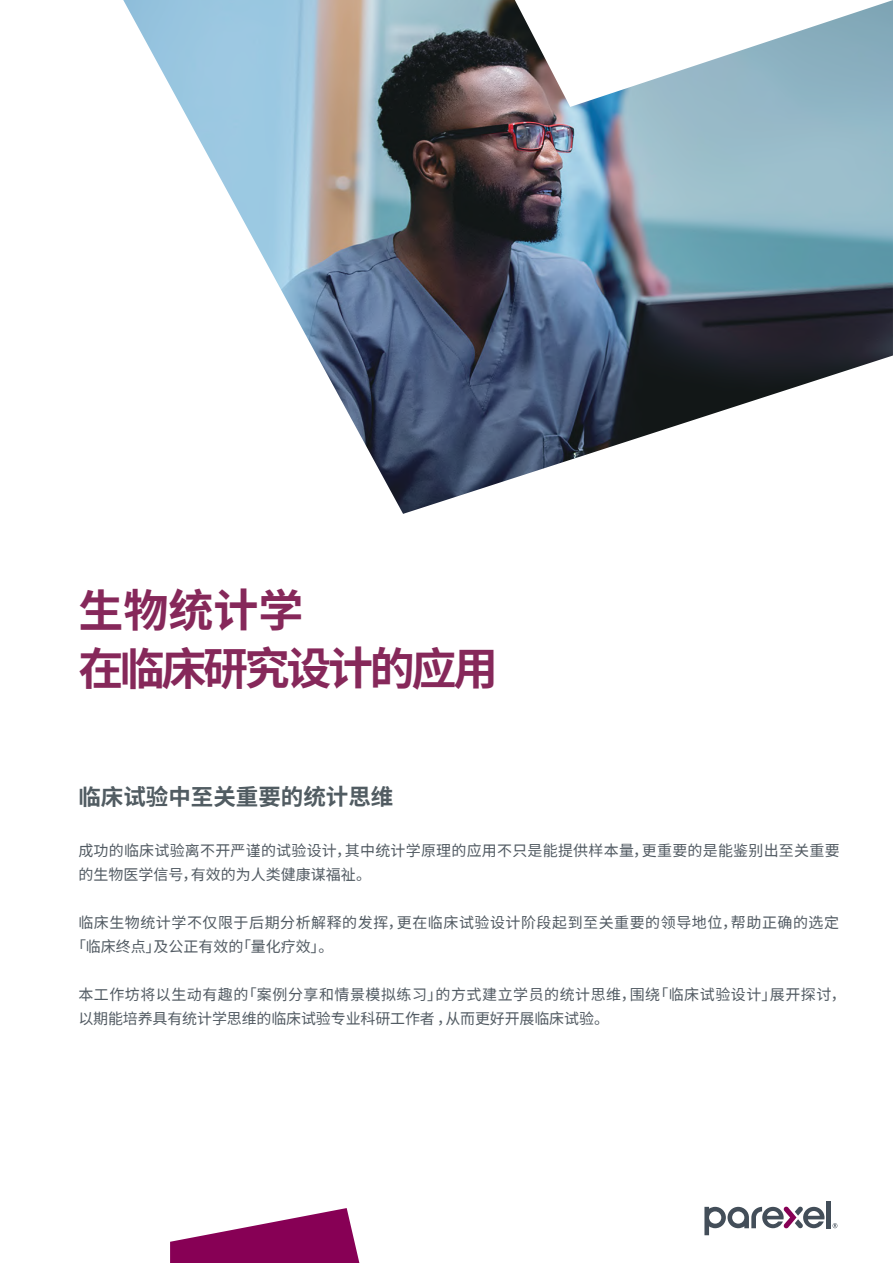
<style>
.page{position:relative;width:893px;height:1263px;background:#fff}
.page>*{position:absolute;margin:0;border:0;box-sizing:border-box;transform-origin:0 0}
.t1{font:700 45px/57.6px "Source Han Sans CN";letter-spacing:-.075em;color:#86285a}
.t2{font:700 22.5px "Source Han Sans CN";color:#515c62}
.t3{font:15px/24px "Source Han Sans CN";letter-spacing:.035em;color:#515a62}
.t4{font:15px/24px "Source Han Sans CN";letter-spacing:.015em;color:#515a62}
</style>
<div class="page">
<svg style="left:170px;top:1208px;width:189px;height:55px"></svg>
<img style="left:123px;top:0;width:770px;height:514px">
<svg style="left:833px;top:1223px;width:4px;height:5px"></svg>
<div style="left:826px;top:1201px;width:5px;height:27px;background:#434e59"></div>
<svg style="left:704px;top:1206px;width:120px;height:29px"></svg>
<h1 class="t1" style="left:78px;top:583px;width:421px">生物统计学<br>在临床研究设计的应用</h1>
<h2 class="t2" style="left:78px;top:784px;width:317px">临床试验中至关重要的统计思维</h2>
<p class="t4" style="left:78px;top:839px;width:763px">成功的临床试验离不开严谨的试验设计，其中统计学原理的应用不只是能提供样本量，更重要的是能鉴别出至关重要的生物医学信号，有效的为人类健康谋福祉。</p>
<p class="t3" style="left:71px;top:911px;width:769px;text-indent:7px">临床生物统计学不仅限于后期分析解释的发挥，更在临床试验设计阶段起到至关重要的领导地位，帮助正确的选定「临床终点」及公正有效的「量化疗效」。</p>
<p class="t3" style="left:78px;top:983px;width:769px">本工作坊将以生动有趣的「案例分享和情景模拟练习」的方式建立学员的统计思维，围绕「临床试验设计」展开探讨，以期能培养具有统计学思维的临床试验专业科研工作者 ，从而更好开展临床试验。</p>
</div>
